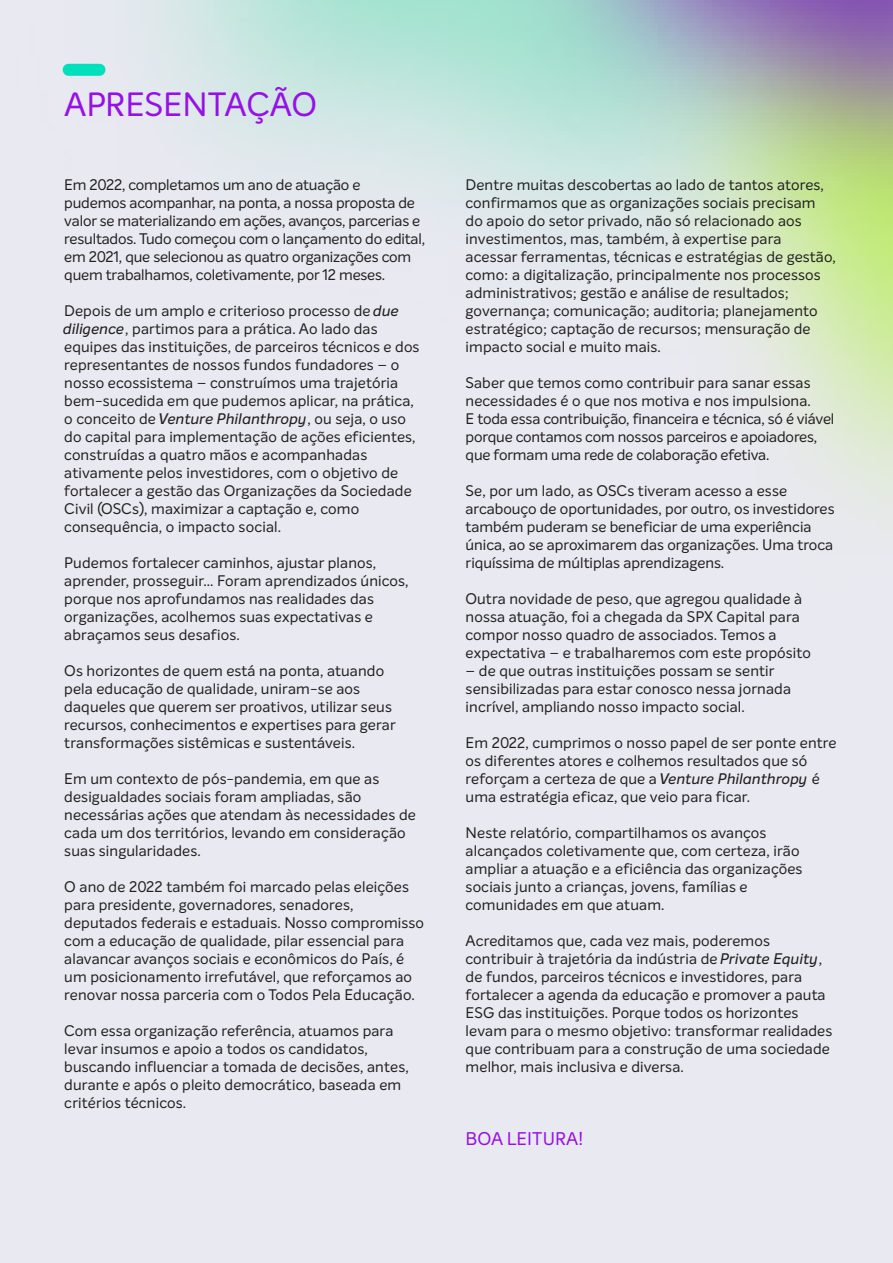
<style>
.page{position:relative;width:893px;height:1263px;background:#fff}
.page>*{position:absolute;margin:0;border:0;box-sizing:border-box;transform-origin:0 0}
.t1{font:33px "Intelo";color:#9710e6}
.t2{font:18px "Intelo";color:#9710e6}
.t3{font:15px/18px "Intelo";letter-spacing:.01em;color:#231f20}
.t4{font:15px/18px "Intelo";letter-spacing:-.01em;color:#231f20}
.s1{font-family:"Intelo Alt";font-weight:500;font-style:italic}
</style>
<div class="page">
<img style="left:0;top:0;width:893px;height:1263px">
<svg style="left:62px;top:64px;width:43px;height:12px"></svg>
<h1 class="t1" style="left:64px;top:84px;width:254px">APRESENTAÇÃO</h1>
<p class="t4" style="left:64px;top:176px;width:362px">Em 2022, completamos um ano de atuação e pudemos acompanhar, na ponta, a nossa proposta de valor se materializando em ações, avanços, parcerias e resultados. Tudo começou com o lançamento do edital, em 2021, que selecionou as quatro organizações com quem trabalhamos, coletivamente, por 12 meses.</p>
<p class="t3" style="left:64px;top:302px;width:357px">Depois de um amplo e criterioso processo de <span class="s1">due diligence</span>, partimos para a prática. Ao lado das equipes das instituições, de parceiros técnicos e dos representantes de nossos fundos fundadores – o nosso ecossistema – construímos uma trajetória bem-sucedida em que pudemos aplicar, na prática, o conceito de <span class="s1">Venture Philanthropy</span>, ou seja, o uso do capital para implementação de ações eficientes, construídas a quatro mãos e acompanhadas ativamente pelos investidores, com o objetivo de fortalecer a gestão das Organizações da Sociedade Civil (OSCs), maximizar a captação e, como consequência, o impacto social.</p>
<p class="t3" style="left:64px;top:554px;width:346px">Pudemos fortalecer caminhos, ajustar planos, aprender, prosseguir... Foram aprendizados únicos, porque nos aprofundamos nas realidades das organizações, acolhemos suas expectativas e abraçamos seus desafios.</p>
<p class="t3" style="left:64px;top:662px;width:333px">Os horizontes de quem está na ponta, atuando pela educação de qualidade, uniram-se aos daqueles que querem ser proativos, utilizar seus recursos, conhecimentos e expertises para gerar transformações sistêmicas e sustentáveis.</p>
<p class="t3" style="left:64px;top:770px;width:353px">Em um contexto de pós-pandemia, em que as desigualdades sociais foram ampliadas, são necessárias ações que atendam às necessidades de cada um dos territórios, levando em consideração suas singularidades.</p>
<p class="t3" style="left:64px;top:878px;width:361px">O ano de 2022 também foi marcado pelas eleições para presidente, governadores, senadores, deputados federais e estaduais. Nosso compromisso com a educação de qualidade, pilar essencial para alavancar avanços sociais e econômicos do País, é um posicionamento irrefutável, que reforçamos ao renovar nossa parceria com o Todos Pela Educação.</p>
<p class="t3" style="left:64px;top:1022px;width:346px">Com essa organização referência, atuamos para levar insumos e apoio a todos os candidatos, buscando influenciar a tomada de decisões, antes, durante e após o pleito democrático, baseada em critérios técnicos.</p>
<p class="t3" style="left:466px;top:176px;width:372px">Dentre muitas descobertas ao lado de tantos atores, confirmamos que as organizações sociais precisam do apoio do setor privado, não só relacionado aos investimentos, mas, também, à expertise para acessar ferramentas, técnicas e estratégias de gestão, como: a digitalização, principalmente nos processos administrativos; gestão e análise de resultados; governança; comunicação; auditoria; planejamento estratégico; captação de recursos; mensuração de impacto social e muito mais.</p>
<p class="t4" style="left:466px;top:374px;width:370px">Saber que temos como contribuir para sanar essas necessidades é o que nos motiva e nos impulsiona.<br>E toda essa contribuição, financeira e técnica, só é viável porque contamos com nossos parceiros e apoiadores, que formam uma rede de colaboração efetiva.</p>
<p class="t3" style="left:466px;top:482px;width:370px">Se, por um lado, as OSCs tiveram acesso a esse arcabouço de oportunidades, por outro, os investidores também puderam se beneficiar de uma experiência única, ao se aproximarem das organizações. Uma troca riquíssima de múltiplas aprendizagens.</p>
<p class="t3" style="left:466px;top:590px;width:347px">Outra novidade de peso, que agregou qualidade à nossa atuação, foi a chegada da SPX Capital para compor nosso quadro de associados. Temos a expectativa – e trabalharemos com este propósito</p>
<p class="t3" style="left:466px;top:662px;width:327px">– de que outras instituições possam se sentir sensibilizadas para estar conosco nessa jornada incrível, ampliando nosso impacto social.</p>
<p class="t3" style="left:466px;top:734px;width:372px">Em 2022, cumprimos o nosso papel de ser ponte entre os diferentes atores e colhemos resultados que só reforçam a certeza de que a <span class="s1">Venture Philanthropy</span> é uma estratégia eficaz, que veio para ficar.</p>
<p class="t3" style="left:466px;top:824px;width:338px">Neste relatório, compartilhamos os avanços alcançados coletivamente que, com certeza, irão ampliar a atuação e a eficiência das organizações sociais junto a crianças, jovens, famílias e comunidades em que atuam.</p>
<p class="t3" style="left:466px;top:932px;width:368px">Acreditamos que, cada vez mais, poderemos contribuir à trajetória da indústria de <span class="s1">Private Equity</span>, de fundos, parceiros técnicos e investidores, para fortalecer a agenda da educação e promover a pauta ESG das instituições. Porque todos os horizontes levam para o mesmo objetivo: transformar realidades que contribuam para a construção de uma sociedade melhor, mais inclusiva e diversa.</p>
<p class="t2" style="left:466px;top:1128px;width:120px">BOA LEITURA!</p>
</div>
